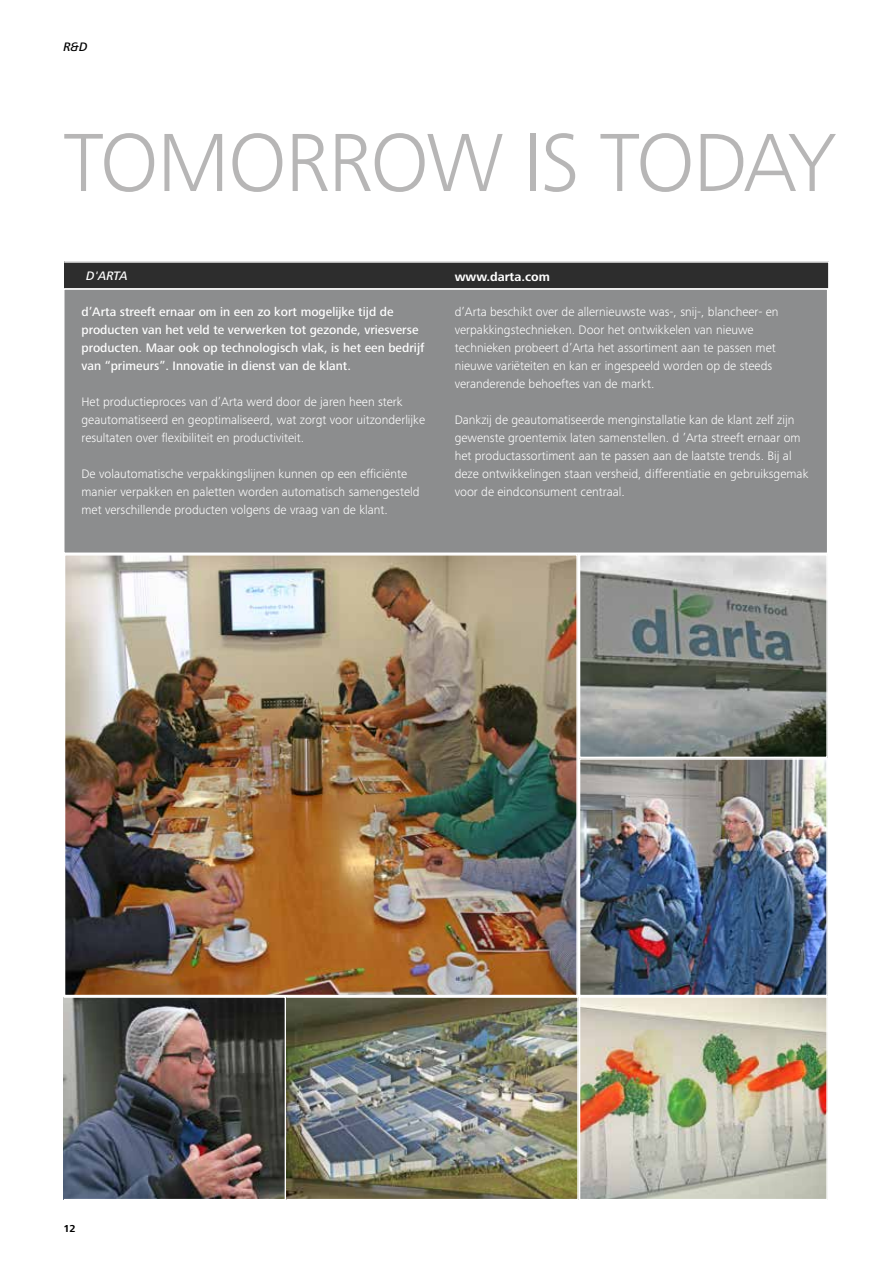
<style>
.page{position:relative;width:893px;height:1263px;background:#fff}
.page>*{position:absolute;margin:0;border:0;box-sizing:border-box;transform-origin:0 0}
.t1{font:300 85.5px "Frutiger Next Pro";letter-spacing:-.035em;color:#b7b6b6}
.t2{font:300 12.75px/18px "Frutiger Next Pro";color:#fff}
.t3{font:500 12.75px/18px "Frutiger Next Pro";color:#fff}
.t4{font:700 12.75px "Frutiger Next Pro";color:#fff}
.t5{font:italic 500 12.75px "Frutiger Next Pro";color:#fff}
.t6{font:italic 500 12.75px "Frutiger Next Pro";color:#000}
.t7{font:700 10.5px "Frutiger Next Pro";color:#000}
</style>
<div class="page">
<img style="left:66px;top:999px;width:759px;height:198px">
<div style="left:63px;top:996px;width:223px;height:204px;border:2px solid #fff"></div>
<div style="left:286px;top:996px;width:293px;height:204px;border:2px solid #fff"></div>
<div style="left:64px;top:262px;width:765px;height:27px;background:#2d2d2d"></div>
<div style="left:63px;top:261px;width:767px;height:29px;border:2px solid #fff"></div>
<div style="left:64px;top:289px;width:764px;height:264px;background:#8c8d8e"></div>
<div style="left:63px;top:288px;width:765px;height:266px;border:2px solid #fff"></div>
<img style="left:582px;top:557px;width:243px;height:198px">
<div style="left:579px;top:554px;width:249px;height:204px;border:2px solid #fff"></div>
<div style="left:579px;top:996px;width:249px;height:204px;border:2px solid #fff"></div>
<img style="left:67px;top:557px;width:508px;height:436px">
<div style="left:64px;top:554px;width:514px;height:442px;border:2px solid #fff"></div>
<img style="left:582px;top:761px;width:243px;height:232px">
<div style="left:579px;top:758px;width:249px;height:238px;border:2px solid #fff"></div>
<p class="t6" style="left:63px;top:40px;width:26px">R&amp;D</p>
<h1 class="t1" style="left:63px;top:114px;width:774px">TOMORROW IS TODAY</h1>
<p class="t5" style="left:86px;top:268px;width:43px">D'ARTA</p>
<p class="t3" style="left:82px;top:303px;width:344px">d’Arta streeft ernaar om in een zo kort mogelijke tijd de producten van het veld te verwerken tot gezonde, vriesverse producten. Maar ook op technologisch vlak, is het een bedrijf van “primeurs”. Innovatie in dienst van de klant.</p>
<p class="t2" style="left:82px;top:393px;width:345px">Het productieproces van d’Arta werd door de jaren heen sterk geautomatiseerd en geoptimaliseerd, wat zorgt voor uitzonderlijke resultaten over flexibiliteit en productiviteit.</p>
<p class="t2" style="left:82px;top:465px;width:339px">De volautomatische verpakkingslijnen kunnen op een efficiënte manier verpakken en paletten worden automatisch samengesteld met verschillende producten volgens de vraag van de klant.</p>
<p class="t4" style="left:455px;top:269px;width:97px">www.darta.com</p>
<p class="t2" style="left:455px;top:303px;width:325px">d’Arta beschikt over de allernieuwste was-, snij-, blancheer- en verpakkingstechnieken. Door het ontwikkelen van nieuwe technieken probeert d’Arta het assortiment aan te passen met nieuwe variëteiten en kan er ingespeeld worden op de steeds veranderende behoeftes van de markt.</p>
<p class="t2" style="left:455px;top:411px;width:355px">Dankzij de geautomatiseerde menginstallatie kan de klant zelf zijn gewenste groentemix laten samenstellen. d ’Arta streeft ernaar om het productassortiment aan te passen aan de laatste trends. Bij al deze ontwikkelingen staan versheid, differentiatie en gebruiksgemak voor de eindconsument centraal.</p>
<p class="t7" style="left:63px;top:1222px;width:14px">12</p>
</div>
